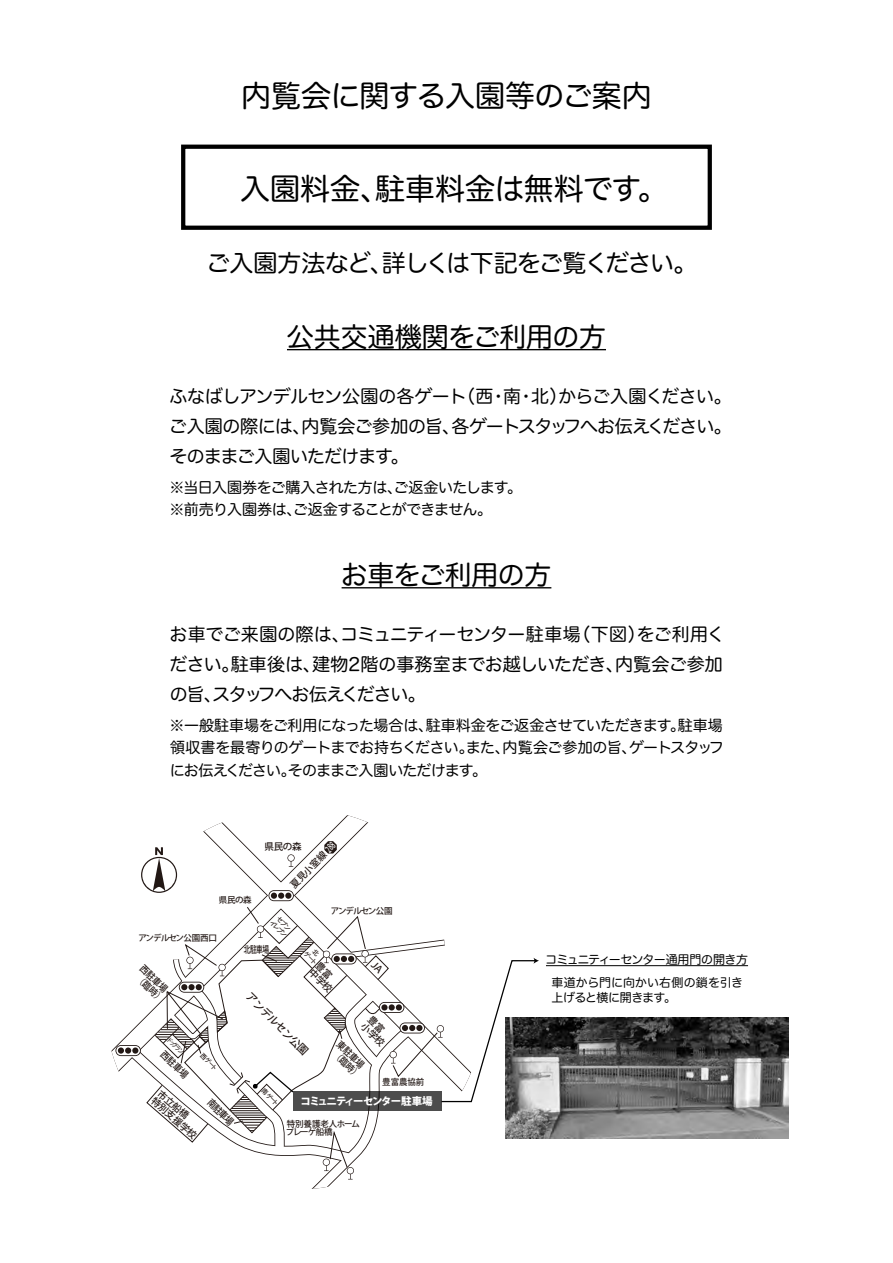
<style>
.page{position:relative;width:893px;height:1263px;background:#fff}
.page>*{position:absolute;margin:0;border:0;box-sizing:border-box;transform-origin:0 0}
.t1{font:30px "Hira Maru Pro W4";letter-spacing:-.01em;color:#000}
.t2{font:27px "Hira Maru Pro W4";letter-spacing:-.02em;color:#000}
.t3{font:24px "Hira Maru Pro W4";letter-spacing:-.045em;color:#000}
.t4{font:18px/30px "Hira Maru Pro W4";letter-spacing:-.04em;color:#000;text-align:justify}
.t5{font:15px/22.5px "Hira Maru Pro W4";letter-spacing:-.05em;color:#000}
.t6{font:12px/22.5px "Hira Maru Pro W4";letter-spacing:-.03em;color:#000;text-align:center}
.t7{font:500 10.65px "Koz Go Pr 6 N";color:#221815}
.t8{font:800 10.5px "Koz Go Pr 6 N";letter-spacing:-.12em;color:#fff}
.t9{font:500 9.6px/9.6px "Koz Go Pr 6 N";letter-spacing:-.065em;color:#221815}
.t10{font:500 9.6px/9.6px "Koz Go Pr 6 N";letter-spacing:-.065em;color:#221815;text-align:center;scale:.9 1}
.t11{font:500 9.6px "Koz Go Pr 6 N";letter-spacing:-.065em;color:#221815;scale:.7 1}
.t12{font:500 8.55px/7.9px "Koz Go Pr 6 N";letter-spacing:-.065em;color:#221815}
.t13{font:500 8.55px "Koz Go Pr 6 N";letter-spacing:-.11em;color:#221815}
.t14{font:500 6.45px "Koz Go Pr 6 N";color:#221815;scale:.95 1}
.t15{font:500 6.45px/7.5px "Koz Go Pr 6 N";color:#221815;text-align:center}
.t16{font:500 6.45px "Koz Go Pr 6 N";color:#221815;scale:.8 1}
</style>
<div class="page">
<hr style="left:287px;top:349px;width:319px;height:1px;background:#000">
<hr style="left:342px;top:587px;width:209px;height:1px;background:#000">
<div style="left:181px;top:145px;width:531px;height:85px;border:4px solid #000"></div>
<hr style="left:546px;top:965px;width:202px;height:1px;background:#000">
<img style="left:539px;top:1017px;width:250px;height:121px">
<svg style="left:115px;top:841px;width:424px;height:348px"></svg>
<h1 class="t1" style="left:241px;top:70px;width:412px">内覧会に関する入園等のご案内</h1>
<h1 class="t1" style="left:240px;top:162px;width:429px">入園料金、駐車料金は無料です。</h1>
<h3 class="t3" style="left:206px;top:242px;width:493px">ご入園方法など、詳しくは下記をご覧ください。</h3>
<h2 class="t2" style="left:287px;top:313px;width:321px">公共交通機関をご利用の方</h2>
<p class="t4" style="left:169px;top:380px;width:564px">ふなばしアンデルセン公園の各ゲート（西・南・北）からご入園ください。ご入園の際には、内覧会ご参加の旨、各ゲートスタッフへお伝えください。そのままご入園いただけます。</p>
<p class="t5" style="left:170px;top:475px;width:354px">※当日入園券をご購入された方は、ご返金いたします。※前売り入園券は、ご返金することができません。</p>
<h2 class="t2" style="left:341px;top:551px;width:212px">お車をご利用の方</h2>
<p class="t4" style="left:170px;top:618px;width:557px">お車でご来園の際は、コミュニティーセンター駐車場（下図）をご利用ください。駐車後は、建物2階の事務室までお越しいただき、内覧会ご参加の旨、スタッフへお伝えください。</p>
<p class="t5" style="left:170px;top:713px;width:556px;text-align:justify">※一般駐車場をご利用になった場合は、駐車料金をご返金させていただきます。駐車場領収書を最寄りのゲートまでお持ちください。また、内覧会ご参加の旨、ゲートスタッフにお伝えください。そのままご入園いただけます。</p>
<p class="t12" style="left:219px;top:896px;width:34px">県民の森</p>
<p class="t12" style="left:139px;top:934px;width:80px">アンデルセン公園西口</p>
<p class="t9" style="left:265px;top:842px;width:39px">県民の森</p>
<p class="t9" style="left:289px;top:883px;width:49px;rotate:-46deg">夏見小室線</p>
<p class="t15" style="left:279px;top:913px;width:23px;rotate:45deg">セブンイレブン</p>
<p class="t13" style="left:331px;top:906px;width:63px">アンデルセン公園</p>
<p class="t11" style="left:244px;top:944px;width:37px">北駐車場</p>
<p class="t10" style="left:145px;top:963px;width:45px;rotate:45deg">西駐車場（臨時）</p>
<p class="t16" style="left:171px;top:1036px;width:28px;rotate:45deg">ドッグラン</p>
<p class="t10" style="left:166px;top:1049px;width:40px;rotate:45deg">西駐車場</p>
<p class="t14" style="left:204px;top:1052px;width:23px;rotate:45deg">西ゲート</p>
<p class="t9" style="left:162px;top:1088px;width:58px;rotate:41deg">市立船橋<br>特別支援学校</p>
<p class="t10" style="left:212px;top:1097px;width:37px;rotate:45deg">南駐車場</p>
<p class="t9" style="left:321px;top:960px;width:30px;rotate:45deg">豊富中学校</p>
<p class="t7" style="left:252px;top:990px;width:84px;rotate:45deg">アンデルセン公園</p>
<p class="t9" style="left:373px;top:1014px;width:30px;rotate:45deg">豊富小学校</p>
<p class="t10" style="left:342px;top:1039px;width:45px;rotate:45deg">東駐車場（臨時）</p>
<p class="t14" style="left:266px;top:1087px;width:23px;rotate:45deg">南ゲート</p>
<p class="t12" style="left:382px;top:1078px;width:44px">豊富農協前</p>
<p class="t8" style="left:301px;top:1095px;width:134px">コミュニティーセンター駐車場</p>
<p class="t12" style="left:286px;top:1120px;width:76px">特別養護老人ホームプレーゲ船橋</p>
<p class="t6" style="left:545px;top:948px;width:204px">コミュニティーセンター通用門の開き方車道から門に向かい右側の鎖を引き</p>
<p class="t6" style="left:551px;top:985px;width:126px">上げると横に開きます。</p>
</div>
